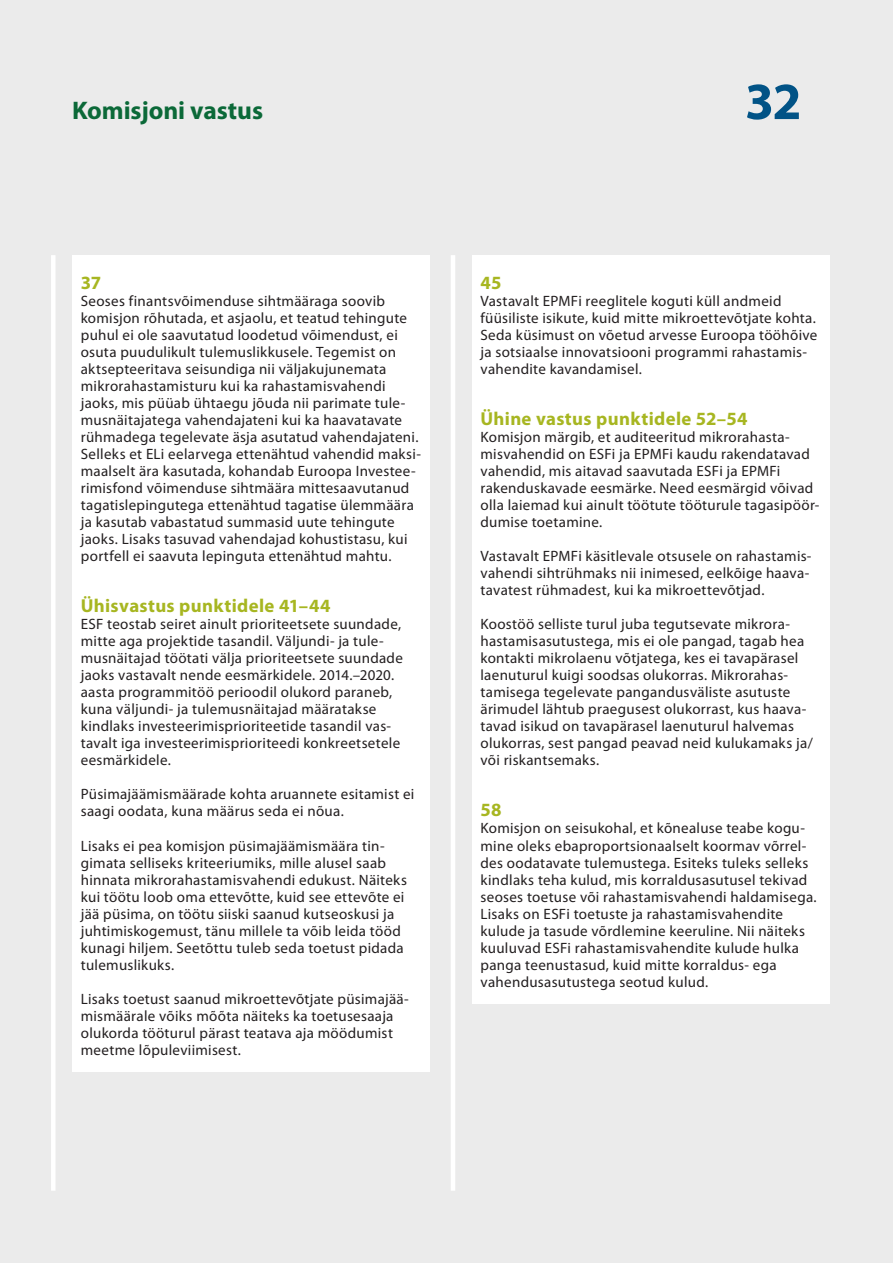
<style>
.page{position:relative;width:893px;height:1263px;background:#ebebeb}
.page>*{position:absolute;margin:0;border:0;box-sizing:border-box;transform-origin:0 0}
.t1{font:700 52.5px "Myriad Pro";color:#015386}
.t2{font:700 25.5px "Myriad Pro";letter-spacing:-.005em;color:#0b6938}
.K_03_-_REP_CHIFFRE{font:700 18.75px "Myriad Pro";letter-spacing:.02em;color:#a7b621}
.K_04_-_REP_TEXTE_COU{font:15px/17px "Myriad Pro";letter-spacing:.02em;color:#231f20}
</style>
<div class="page">
<div style="left:51px;top:255px;width:5px;height:936px;background:#fff"></div>
<hr style="left:451px;top:255px;width:4px;height:936px;background:#fff">
<div style="left:472px;top:255px;width:357px;height:748px;background:#fff"></div>
<div style="left:72px;top:255px;width:357px;height:816px;background:#fff"></div>
<p class="t2" style="left:72px;top:94px;width:192px">Komisjoni vastus</p>
<p class="t1" style="left:745px;top:67px;width:58px">32</p>
<p class="K_03_-_REP_CHIFFRE" style="left:81px;top:271px;width:22px">37</p>
<p class="K_04_-_REP_TEXTE_COU" style="left:81px;top:292px;width:342px">Seoses finantsvõimenduse sihtmääraga soovib komisjon rõhutada, et asjaolu, et teatud tehingute puhul ei ole saavutatud loodetud võimendust, ei osuta puudulikult tulemuslikkusele. Tegemist on aktsepteeritava seisundiga nii väljakujunemata mikrorahastamisturu kui ka rahastamisvahendi jaoks, mis püüab ühtaegu jõuda nii parimate tule&shy;musnäitajatega vahendajateni kui ka haavatavate rühmadega tegelevate äsja asutatud vahendajateni.<br>Selleks et ELi eelarvega ettenähtud vahendid maksi&shy;maalselt ära kasutada, kohandab Euroopa Investee&shy;rimisfond võimenduse sihtmäära mittesaavutanud tagatislepingutega ettenähtud tagatise ülemmäära ja kasutab vabastatud summasid uute tehingute jaoks. Lisaks tasuvad vahendajad kohustistasu, kui portfell ei saavuta lepinguta ettenähtud mahtu.</p>
<p class="K_03_-_REP_CHIFFRE" style="left:81px;top:594px;width:251px">Ühisvastus punktidele 41–44</p>
<p class="K_04_-_REP_TEXTE_COU" style="left:81px;top:616px;width:324px">ESF teostab seiret ainult prioriteetsete suundade, mitte aga projektide tasandil. Väljundi- ja tule&shy;musnäitajad töötati välja prioriteetsete suundade jaoks vastavalt nende eesmärkidele. 2014.–2020. aasta programmitöö perioodil olukord paraneb, kuna väljundi- ja tulemusnäitajad määratakse kindlaks investeerimisprioriteetide tasandil vas&shy;tavalt iga investeerimisprioriteedi konkreetsetele eesmärkidele.</p>
<p class="K_04_-_REP_TEXTE_COU" style="left:81px;top:786px;width:335px">Püsimajäämismäärade kohta aruannete esitamist ei saagi oodata, kuna määrus seda ei nõua.</p>
<p class="K_04_-_REP_TEXTE_COU" style="left:81px;top:837px;width:328px">Lisaks ei pea komisjon püsimajäämismäära tin&shy;gimata selliseks kriteeriumiks, mille alusel saab hinnata mikrorahastamisvahendi edukust. Näiteks kui töötu loob oma ettevõtte, kuid see ettevõte ei jää püsima, on töötu siiski saanud kutseoskusi ja juhtimiskogemust, tänu millele ta võib leida tööd kunagi hiljem. Seetõttu tuleb seda toetust pidada tulemuslikuks.</p>
<p class="K_04_-_REP_TEXTE_COU" style="left:81px;top:990px;width:330px">Lisaks toetust saanud mikroettevõtjate püsimajää&shy;mismäärale võiks mõõta näiteks ka toetusesaaja olukorda tööturul pärast teatava aja möödumist meetme lõpuleviimisest.</p>
<p class="K_03_-_REP_CHIFFRE" style="left:480px;top:271px;width:22px">45</p>
<p class="K_04_-_REP_TEXTE_COU" style="left:480px;top:292px;width:338px">Vastavalt EPMFi reeglitele koguti küll andmeid füüsiliste isikute, kuid mitte mikroettevõtjate kohta.<br>Seda küsimust on võetud arvesse Euroopa tööhõive ja sotsiaalse innovatsiooni programmi rahastamis&shy;vahendite kavandamisel.</p>
<p class="K_03_-_REP_CHIFFRE" style="left:480px;top:407px;width:269px">Ühine vastus punktidele 52–54</p>
<p class="K_04_-_REP_TEXTE_COU" style="left:480px;top:428px;width:340px">Komisjon märgib, et auditeeritud mikrorahasta&shy;misvahendid on ESFi ja EPMFi kaudu rakendatavad vahendid, mis aitavad saavutada ESFi ja EPMFi rakenduskavade eesmärke. Need eesmärgid võivad olla laiemad kui ainult töötute tööturule tagasipöör&shy;dumise toetamine.</p>
<p class="K_04_-_REP_TEXTE_COU" style="left:480px;top:548px;width:332px">Vastavalt EPMFi käsitlevale otsusele on rahastamis&shy;vahendi sihtrühmaks nii inimesed, eelkõige haava&shy;tavatest rühmadest, kui ka mikroettevõtjad.</p>
<p class="K_04_-_REP_TEXTE_COU" style="left:480px;top:616px;width:334px">Koostöö selliste turul juba tegutsevate mikrora&shy;hastamisasutustega, mis ei ole pangad, tagab hea kontakti mikrolaenu võtjatega, kes ei tavapärasel laenuturul kuigi soodsas olukorras. Mikrorahas&shy;tamisega tegelevate pangandusväliste asutuste ärimudel lähtub praegusest olukorrast, kus haava&shy;tavad isikud on tavapärasel laenuturul halvemas olukorras, sest pangad peavad neid kulukamaks ja/ või riskantsemaks.</p>
<p class="K_03_-_REP_CHIFFRE" style="left:480px;top:798px;width:23px">58</p>
<p class="K_04_-_REP_TEXTE_COU" style="left:480px;top:820px;width:338px">Komisjon on seisukohal, et kõnealuse teabe kogu&shy;mine oleks ebaproportsionaalselt koormav võrrel&shy;des oodatavate tulemustega. Esiteks tuleks selleks kindlaks teha kulud, mis korraldusasutusel tekivad seoses toetuse või rahastamisvahendi haldamisega.<br>Lisaks on ESFi toetuste ja rahastamisvahendite kulude ja tasude võrdlemine keeruline. Nii näiteks kuuluvad ESFi rahastamisvahendite kulude hulka panga teenustasud, kuid mitte korraldus- ega vahendusasutustega seotud kulud.</p>
</div>
